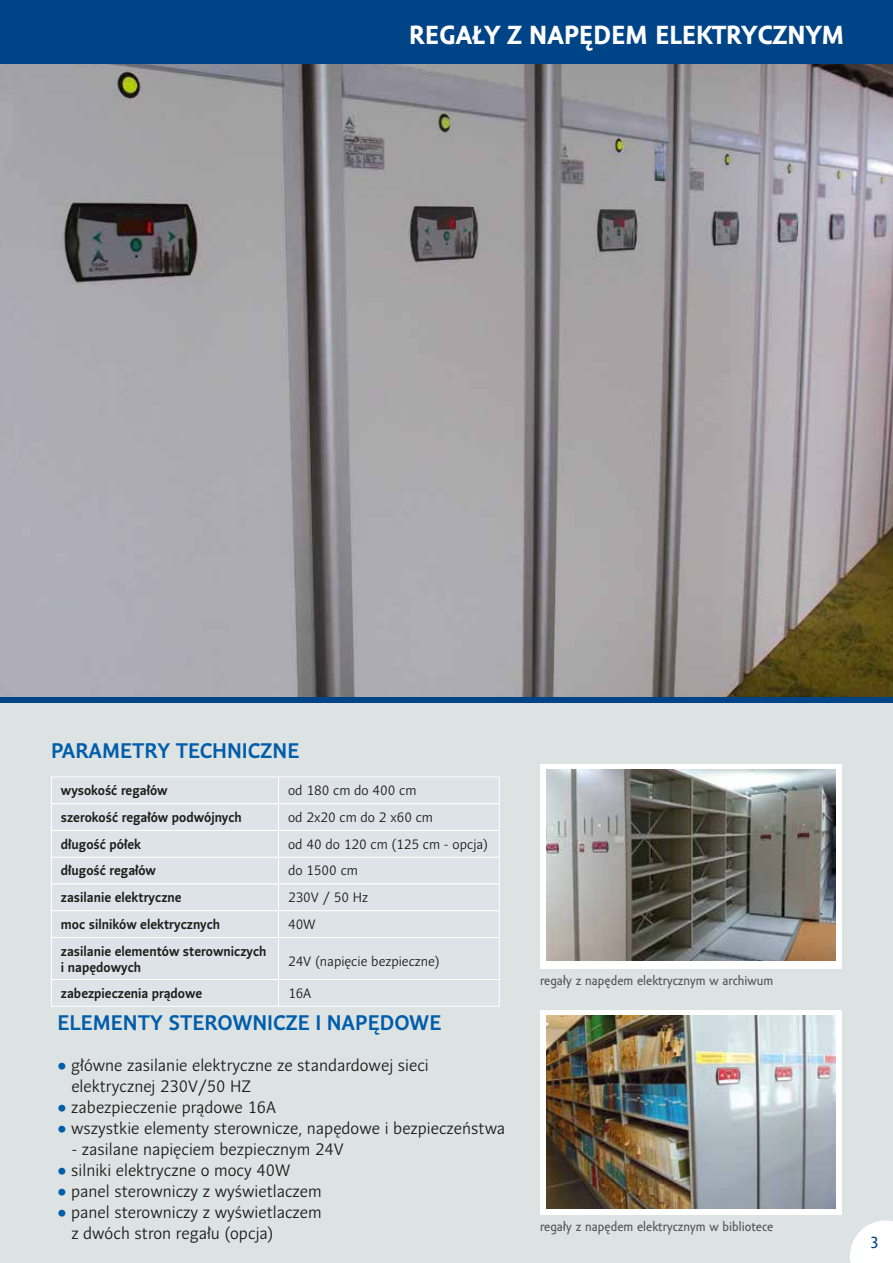
<style>
.page{position:relative;width:893px;height:1263px;background:#fff}
.page>*{position:absolute;margin:0;border:0;box-sizing:border-box;transform-origin:0 0}
.t1{font:700 27px "Amor Sans Text Pro";color:#fff}
.t2{font:700 21px "Andulka Sans";color:#005da9}
.t3{font:16.5px/21px "Andulka Sans";color:#1d1d1b}
.t4{font:16.5px "Amor Sans Text Pro";color:#048}
.t5{font:700 13.5px/26.8px "Andulka Sans";color:#1d1d1b}
.t6{font:13.5px/26.8px "Andulka Sans";color:#1d1d1b}
.t7{font:13.5px "Amor Sans Text Pro";color:#575756}
.s1{color:#005da9}
</style>
<div class="page">
<div style="left:0;top:702px;width:893px;height:561px;background:#dde3e3"></div>
<div style="left:540px;top:1010px;width:302px;height:204px;background:#fff"></div>
<img style="left:546px;top:1015px;width:290px;height:193px">
<div style="left:540px;top:764px;width:302px;height:204px;background:#fff"></div>
<img style="left:546px;top:770px;width:289px;height:191px">
<img style="left:0;top:64px;width:893px;height:633px">
<div style="left:0;top:697px;width:893px;height:6px;background:#048"></div>
<div style="left:0;top:0;width:893px;height:64px;background:#048"></div>
<div style="left:51px;top:776px;width:449px;height:28px;background:#dde3e8;border:1px solid #fff"></div>
<div style="left:51px;top:857px;width:449px;height:27px;background:#dde3e8;border:1px solid #fff"></div>
<div style="left:51px;top:883px;width:449px;height:28px;background:#dde3e8;border:1px solid #fff"></div>
<div style="left:51px;top:910px;width:449px;height:28px;background:#dde3e8;border:1px solid #fff"></div>
<div style="left:51px;top:979px;width:449px;height:27px;background:#dde3e8"></div>
<div style="left:51px;top:937px;width:449px;height:43px;background:#dde3e8;border:1px solid #fff"></div>
<div style="left:51px;top:803px;width:449px;height:28px;background:#dde3e8;border:1px solid #fff"></div>
<div style="left:51px;top:830px;width:449px;height:27px;background:#dde3e8;border:1px solid #fff"></div>
<hr style="left:278px;top:777px;width:1px;height:229px;background:#fff">
<svg style="left:850px;top:1220px;width:43px;height:43px"></svg>
<h1 class="t1" style="left:409px;top:19px;width:437px">REGAŁY Z NAPĘDEM ELEKTRYCZNYM</h1>
<p class="t2" style="left:51px;top:738px;width:250px">PARAMETRY TECHNICZNE</p>
<p class="t5" style="left:61px;top:777px;width:108px">wysokość regałów</p>
<p class="t6" style="left:288px;top:777px;width:130px">od 180 cm do 400 cm</p>
<p class="t5" style="left:61px;top:804px;width:182px">szerokość regałów podwójnych</p>
<p class="t6" style="left:288px;top:804px;width:147px">od 2x20 cm do 2 x60 cm</p>
<p class="t5" style="left:61px;top:831px;width:82px">długość półek</p>
<p class="t6" style="left:288px;top:831px;width:201px">od 40 do 120 cm (125 cm - opcja)</p>
<p class="t5" style="left:61px;top:857px;width:161px">długość regałów<br>zasilanie elektryczne<br>moc silników elektrycznych</p>
<p class="t5" style="left:61px;top:943px;width:207px;line-height:16.2px">zasilanie elementów sterowniczych i napędowych</p>
<p class="t5" style="left:61px;top:980px;width:143px">zabezpieczenia prądowe</p>
<p class="t6" style="left:288px;top:857px;width:71px">do 1500 cm</p>
<p class="t6" style="left:288px;top:884px;width:82px">230V / 50 Hz<br>40W</p>
<p class="t6" style="left:288px;top:948px;width:153px">24V (napięcie bezpieczne)</p>
<p class="t6" style="left:288px;top:980px;width:25px">16A</p>
<p class="t2" style="left:58px;top:1010px;width:385px">ELEMENTY STEROWNICZE I NAPĘDOWE</p>
<p class="t3" style="left:71px;top:1054px;width:359px;text-indent:-14px"><span class="s1">•</span> główne zasilanie elektryczne ze standardowej sieci elektrycznej 230V/50 HZ</p>
<p class="t3" style="left:58px;top:1096px;width:220px"><span class="s1">•</span> zabezpieczenie prądowe 16A</p>
<p class="t3" style="left:58px;top:1117px;width:449px"><span class="s1">•</span> wszystkie elementy sterownicze, napędowe i bezpieczeństwa</p>
<p class="t3" style="left:71px;top:1138px;width:274px">- zasilane napięciem bezpiecznym 24V</p>
<p class="t3" style="left:58px;top:1159px;width:234px"><span class="s1">•</span> silniki elektryczne o mocy 40W</p>
<p class="t3" style="left:58px;top:1180px;width:266px"><span class="s1">•</span> panel sterowniczy z wyświetlaczem</p>
<p class="t3" style="left:71px;top:1201px;width:252px;text-indent:-14px"><span class="s1">•</span> panel sterowniczy z wyświetlaczem z dwóch stron regału (opcja)</p>
<p class="t7" style="left:540px;top:973px;width:235px">regały z napędem elektrycznym w archiwum</p>
<p class="t7" style="left:540px;top:1219px;width:235px">regały z napędem elektrycznym w bibliotece</p>
<p class="t4" style="left:870px;top:1233px;width:10px">3</p>
</div>
